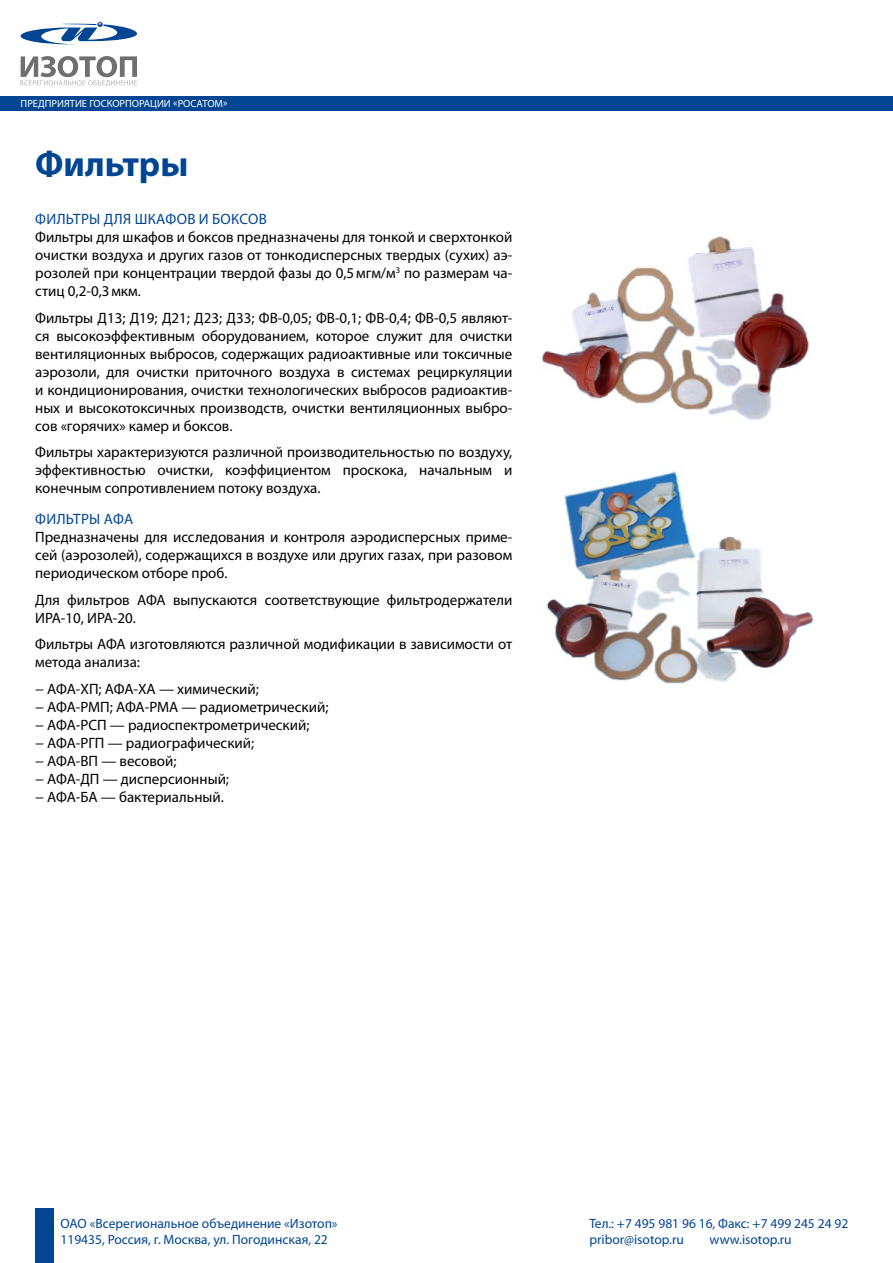
<style>
.page{position:relative;width:893px;height:1263px;background:#fff}
.page>*{position:absolute;margin:0;border:0;box-sizing:border-box;transform-origin:0 0}
.t1{font:700 36px "Myriad Pro";color:#014593}
.t2{font:15px/18px "Myriad Pro";color:#000;text-align:justify}
.t3{font:15px "Myriad Pro";letter-spacing:.02em;color:#014593}
.t4{font:13.5px/16.2px "Myriad Pro";color:#014593}
.t5{font:10.5px "Myriad Pro";color:#fff}
</style>
<div class="page">
<div style="left:35px;top:1209px;width:19px;height:54px;background:#014593"></div>
<div style="left:0;top:96px;width:893px;height:15px;background:#014593"></div>
<svg style="left:21px;top:56px;width:116px;height:30px"></svg>
<svg style="left:21px;top:22px;width:116px;height:22px"></svg>
<img style="left:541px;top:236px;width:268px;height:184px">
<img style="left:546px;top:471px;width:268px;height:213px">
<p class="t5" style="left:21px;top:97px;width:208px">ПРЕДПРИЯТИЕ ГОСКОРПОРАЦИИ «РОСАТОМ»</p>
<h1 class="t1" style="left:35px;top:140px;width:155px">Фильтры</h1>
<p class="t3" style="left:35px;top:210px;width:233px">ФИЛЬТРЫ ДЛЯ ШКАФОВ И БОКСОВ</p>
<p class="t2" style="left:35px;top:228px;width:479px">Фильтры для шкафов и боксов предназначены для тонкой и сверхтонкой очистки воздуха и других газов от тонкодисперсных твердых (сухих) аэ&shy;розолей при концентрации твердой фазы до 0,5мгм/м<sup>3</sup> по размерам ча&shy;стиц 0,2-0,3мкм.</p>
<p class="t2" style="left:35px;top:309px;width:479px">Фильтры Д13; Д19; Д21; Д23; Д33; ФВ-0,05; ФВ-0,1; ФВ-0,4; ФВ-0,5 являют&shy;ся высокоэффективным оборудованием, которое служит для очистки вентиляционных выбросов, содержащих радиоактивные или токсичные аэрозоли, для очистки приточного воздуха в системах рециркуляции и кондиционирования, очистки технологических выбросов радиоактив&shy;ных и высокотоксичных производств, очистки вентиляционных выбро&shy;сов «горячих» камер и боксов.</p>
<p class="t2" style="left:35px;top:443px;width:479px">Фильтры характеризуются различной производительностью по воздуху, эффективностью очистки, коэффициентом проскока, начальным и конечным сопротивлением потоку воздуха.</p>
<p class="t3" style="left:35px;top:510px;width:99px">ФИЛЬТРЫ АФА</p>
<p class="t2" style="left:35px;top:528px;width:479px">Предназначены для исследования и контроля аэродисперсных приме&shy;сей (аэрозолей), содержащихся в воздухе или других газах, при разовом периодическом отборе проб.</p>
<p class="t2" style="left:35px;top:590px;width:479px">Для фильтров АФА выпускаются соответствующие фильтродержатели<br>ИРА-10, ИРА-20.</p>
<p class="t2" style="left:35px;top:635px;width:479px">Фильтры АФА изготовляются различной модификации в зависимости от метода анализа:</p>
<p class="t2" style="left:35px;top:679px;width:295px;text-align:left">− АФА-ХП; АФА-ХА — химический;<br>− АФА-РМП; АФА-РМА — радиометрический; − АФА-РСП — радиоспектрометрический;<br>− АФА-РГП — радиографический;<br>− АФА-ВП — весовой;<br>− АФА-ДП — дисперсионный;<br>− АФА-БА — бактериальный.</p>
<p class="t4" style="left:60px;top:1215px;width:279px">ОАО «Всерегиональное объединение «Изотоп»<br>119435, Россия, г. Москва, ул. Погодинская, 22</p>
<p class="t4" style="left:589px;top:1215px;width:260px">Тел.: +7 495 981 96 16, Факс: +7 499 245 24 92 pribor@isotop.ru</p>
<p class="t4" style="left:710px;top:1231px;width:84px">www.isotop.ru</p>
</div>
